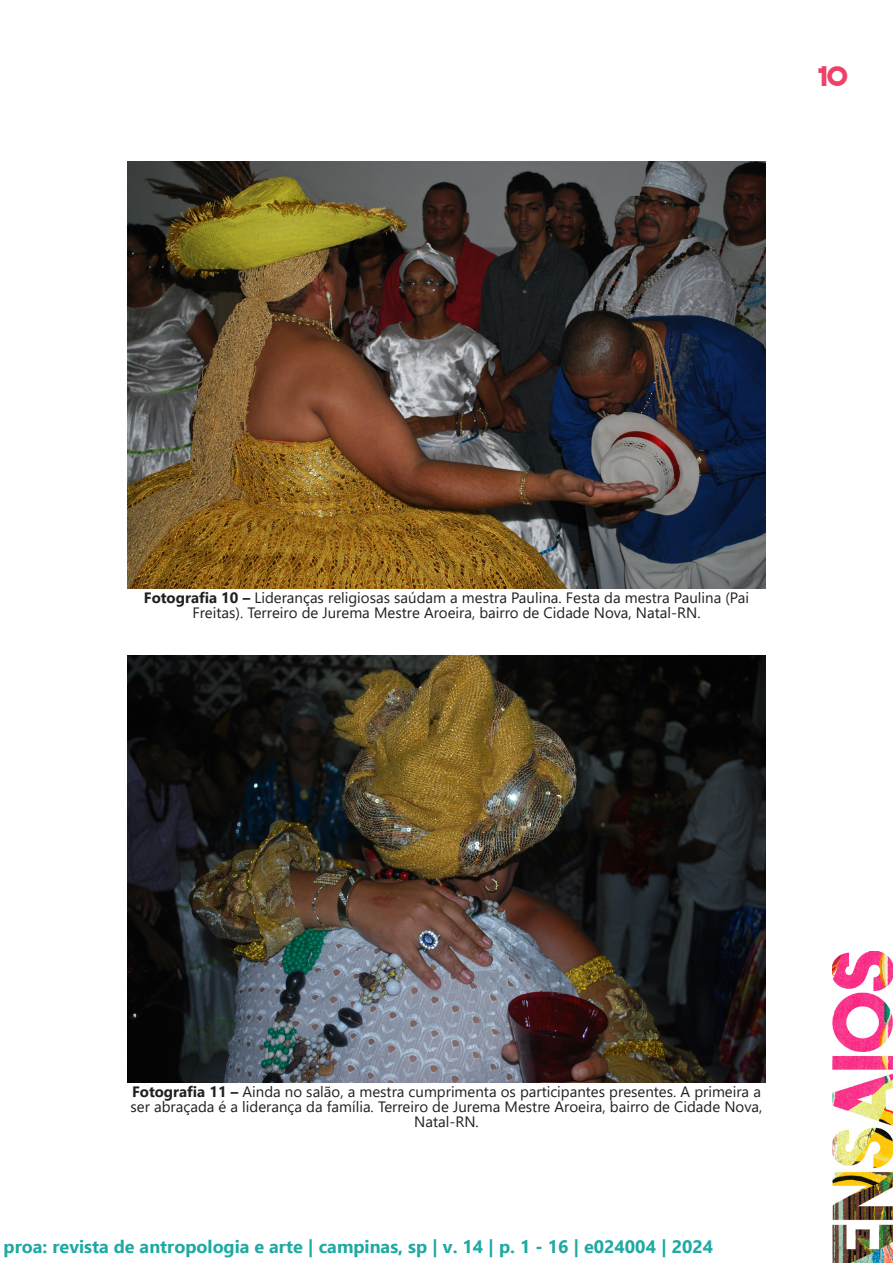
<style>
.page{position:relative;width:893px;height:1263px;background:#fff}
.page>*{position:absolute;margin:0;border:0;box-sizing:border-box;transform-origin:0 0}
.t1{font:700 27px "The Bold Font";color:#ef4068}
.t2{font:700 18px "Ebrima";color:#1ea9a3}
.t3{font:15px/15px "Segoe UI";color:#231f20;text-align:center}
.s1{font-weight:700}
</style>
<div class="page">
<img style="left:832px;top:951px;width:61px;height:312px">
<img style="left:128px;top:161px;width:637px;height:427px">
<img style="left:128px;top:655px;width:637px;height:427px">
<h1 class="t1" style="left:817px;top:59px;width:31px">10</h1>
<p class="t3" style="left:144px;top:589px;width:607px"><span class="s1">Fotografia 10 –</span> Lideranças religiosas saúdam a mestra Paulina. Festa da mestra Paulina (Pai<br>Freitas). Terreiro de Jurema Mestre Aroeira, bairro de Cidade Nova, Natal-RN.</p>
<p class="t3" style="left:131px;top:1083px;width:633px"><span class="s1">Fotografia 11 –</span> Ainda no salão, a mestra cumprimenta os participantes presentes. A primeira a ser abraçada é a liderança da família. Terreiro de Jurema Mestre Aroeira, bairro de Cidade Nova,<br>Natal-RN.</p>
<p class="t2" style="left:4px;top:1232px;width:711px">proa: revista de antropologia e arte | campinas, sp | v. 14 | p. 1 - 16 | e024004 | 2024</p>
</div>
